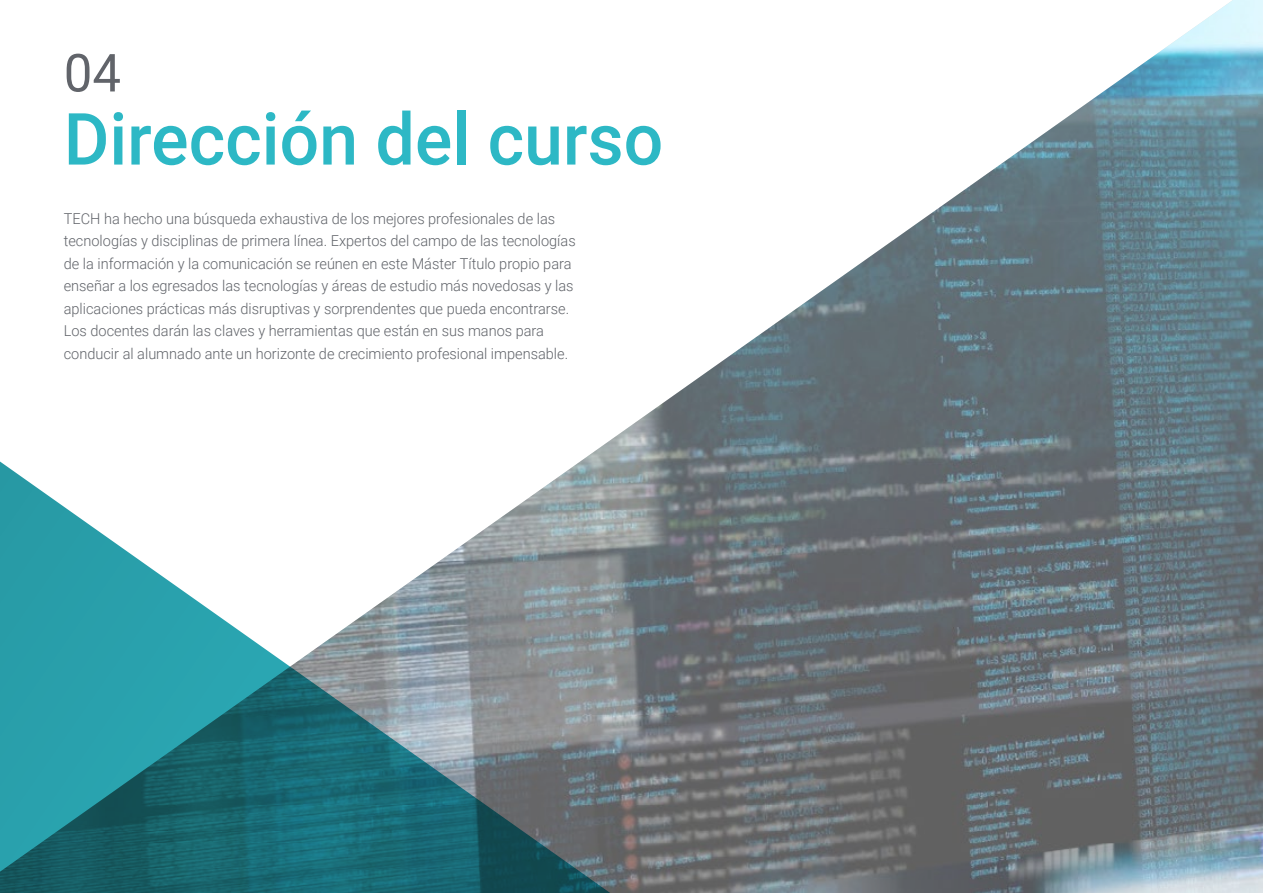
<style>
.page{position:relative;width:1263px;height:893px;background:#fff}
.page>*{position:absolute;margin:0;border:0;box-sizing:border-box;transform-origin:0 0}
.t1{font:500 72px "Roboto";color:#2db8c5}
.t2{font:52.5px "Roboto";color:#61646a}
.t3{font:300 15px/22.5px "Roboto";color:#61646a}
</style>
<div class="page">
<img style="left:602px;top:0;width:661px;height:893px">
<svg style="left:0;top:446px;width:640px;height:447px"></svg>
<h2 class="t2" style="left:64px;top:36px;width:59px">04</h2>
<h1 class="t1" style="left:64px;top:89px;width:601px">Dirección del curso</h1>
<p class="t3" style="left:64px;top:207px;width:513px">TECH ha hecho una búsqueda exhaustiva de los mejores profesionales de las tecnologías y disciplinas de primera línea. Expertos del campo de las tecnologías de la información y la comunicación se reúnen en este Máster Título propio para enseñar a los egresados las tecnologías y áreas de estudio más novedosas y las aplicaciones prácticas más disruptivas y sorprendentes que pueda encontrarse.<br>Los docentes darán las claves y herramientas que están en sus manos para conducir al alumnado ante un horizonte de crecimiento profesional impensable.</p>
</div>
